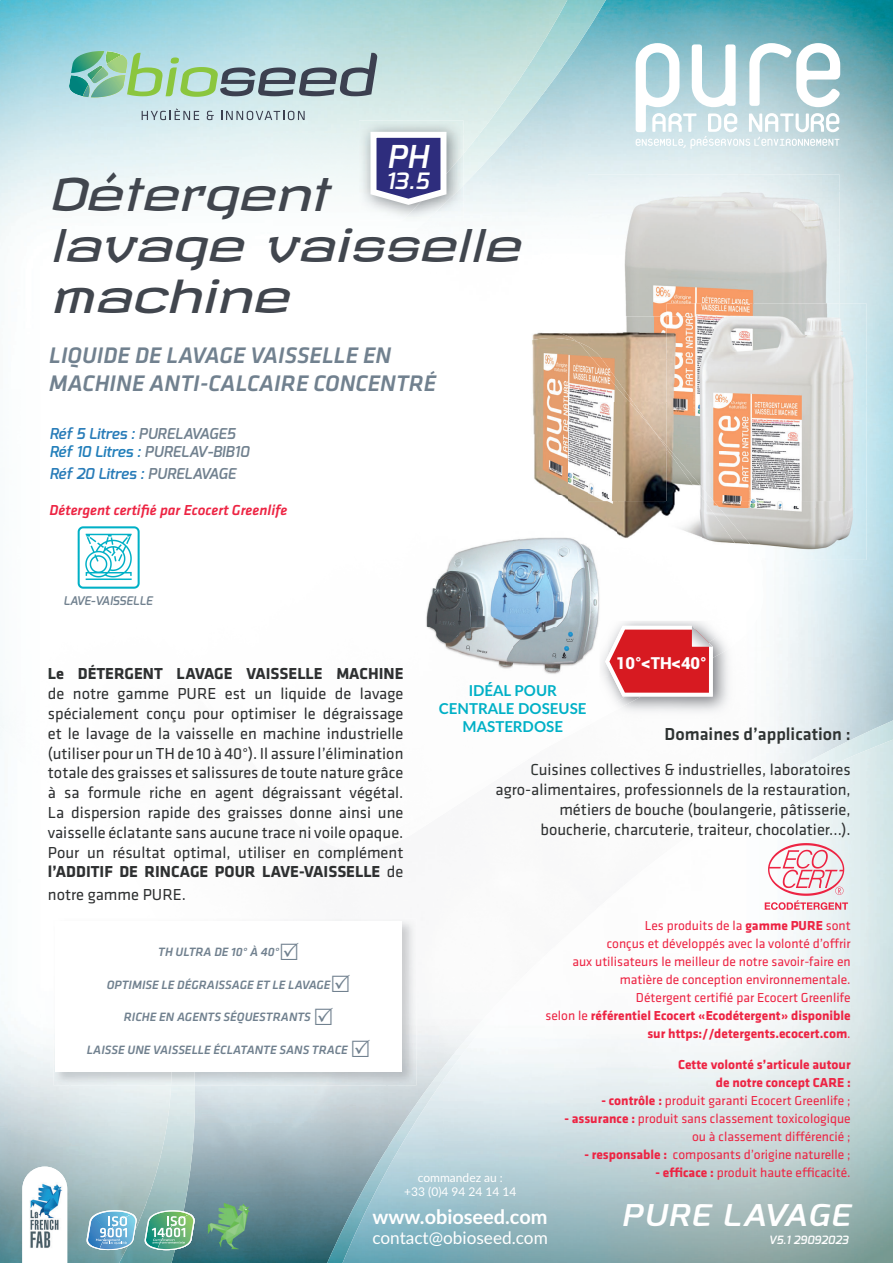
<style>
.page{position:relative;width:893px;height:1263px;background:#fff}
.page>*{position:absolute;margin:0;border:0;box-sizing:border-box;transform-origin:0 0}
.t1{font:italic 45px/51px "Revalia";color:#41464e}
.t2{font:italic 600 31.5px "Exo";color:#fff;scale:1.05 1}
.t3{font:italic 600 30px "Exo";letter-spacing:.04em;color:#fff;scale:1.17 1}
.t4{font:italic 500 23.4px/28px "Klavika";color:#71818f}
.t5{font:italic 600 22.5px "Exo";color:#fff;scale:1.05 1}
.t6{font:700 19.95px "Lato";color:#fff}
.t7{font:500 18px "Klavika";color:#2e3332}
.t8{font:17.25px "Lato";color:#fff}
.t9{font:900 16.65px "Roboto";color:#fff}
.t10{font:16.5px/19.8px "Klavika";color:#2e3031;text-align:justify}
.t11{font:italic 600 15px/18px "Exo";color:#71818f}
.t12{font:italic 500 15px "Klavika";color:#ed2443}
.t13{font:700 15px/18px "Lato";color:#00b0c6;text-align:center}
.t14{font:italic 600 15px "Exo";color:#277bb8}
.t15{font:13.5px/18px "Klavika";color:#ed2443;text-align:right}
.t16{font:700 13.5px/18px "Klavika";color:#ed2443;text-align:right}
.t17{font:italic 500 12.6px "Klavika";color:#71818f}
.t18{font:12px/14.4px "Lato";color:#fff;text-align:center}
.t19{font:italic 600 12px "Exo";color:#71818f}
.t20{font:italic 600 11.4px "Exo";color:#fff}
.s1{color:#277bb8}
.s2{color:#217eba}
.s3{color:#71818f}
.s4{font-weight:700;color:#2e3332}
.s5{font-weight:700}
.s6{font-size:18px}
.s7{color:#2e3332}
</style>
<div class="page">
<img style="left:617px;top:0;width:276px;height:191px">
<img style="left:839px;top:191px;width:54px;height:162px">
<img style="left:851px;top:353px;width:42px;height:363px">
<img style="left:196px;top:1085px;width:128px;height:178px">
<img style="left:171px;top:1085px;width:25px;height:178px">
<img style="left:0;top:725px;width:4px;height:13px">
<img style="left:0;top:1018px;width:70px;height:245px">
<img style="left:70px;top:1085px;width:101px;height:178px">
<img style="left:324px;top:1019px;width:118px;height:244px">
<img style="left:747px;top:716px;width:146px;height:69px">
<img style="left:749px;top:736px;width:144px;height:527px">
<img style="left:442px;top:1026px;width:51px;height:237px">
<img style="left:390px;top:1080px;width:52px;height:183px">
<img style="left:340px;top:1162px;width:51px;height:101px">
<img style="left:463px;top:0;width:154px;height:217px">
<img style="left:0;top:0;width:273px;height:240px">
<img style="left:273px;top:0;width:255px;height:134px">
<img style="left:527px;top:0;width:42px;height:69px">
<img style="left:463px;top:134px;width:18px;height:21px">
<img style="left:195px;top:919px;width:221px;height:166px">
<img style="left:173px;top:1072px;width:22px;height:13px">
<img style="left:53px;top:1018px;width:120px;height:67px">
<div style="left:55px;top:921px;width:347px;height:150px;background:#fff"></div>
<svg style="left:142px;top:108px;width:57px;height:12px"></svg>
<svg style="left:207px;top:111px;width:7px;height:9px"></svg>
<svg style="left:221px;top:111px;width:84px;height:9px"></svg>
<svg style="left:69px;top:51px;width:309px;height:46px;background:#99beb0"></svg>
<svg style="left:636px;top:43px;width:204px;height:106px"></svg>
<svg style="left:765px;top:843px;width:83px;height:67px"></svg>
<svg style="left:22px;top:1166px;width:45px;height:97px"></svg>
<img style="left:29px;top:1183px;width:33px;height:66px">
<svg style="left:86px;top:1210px;width:51px;height:40px;background:#86b8d4"></svg>
<svg style="left:144px;top:1210px;width:51px;height:40px;background:#7fb99c"></svg>
<img style="left:204px;top:1201px;width:50px;height:49px">
<img style="left:588px;top:174px;width:251px;height:142px">
<img style="left:839px;top:303px;width:27px;height:103px">
<img style="left:815px;top:406px;width:51px;height:154px">
<img style="left:760px;top:501px;width:55px;height:59px">
<img style="left:747px;top:501px;width:13px;height:59px">
<img style="left:702px;top:501px;width:45px;height:43px">
<img style="left:667px;top:303px;width:172px;height:50px">
<img style="left:702px;top:353px;width:137px;height:148px">
<img style="left:702px;top:487px;width:11px;height:14px">
<img style="left:359px;top:120px;width:104px;height:100px">
<svg style="left:370px;top:132px;width:76px;height:73px"></svg>
<img style="left:77px;top:526px;width:63px;height:63px">
<img style="left:604px;top:621px;width:125px;height:91px">
<img style="left:426px;top:539px;width:174px;height:135px">
<img style="left:601px;top:621px;width:7px;height:55px">
<svg style="left:605px;top:626px;width:108px;height:70px"></svg>
<img style="left:577px;top:333px;width:11px;height:5px">
<img style="left:532px;top:332px;width:45px;height:6px">
<img style="left:532px;top:338px;width:56px;height:158px">
<img style="left:563px;top:496px;width:6px;height:6px">
<img style="left:569px;top:496px;width:98px;height:42px">
<img style="left:588px;top:316px;width:79px;height:43px">
<img style="left:631px;top:359px;width:36px;height:43px">
<img style="left:588px;top:347px;width:36px;height:6px">
<img style="left:631px;top:388px;width:22px;height:14px">
<img style="left:588px;top:353px;width:43px;height:49px">
<img style="left:588px;top:402px;width:79px;height:99px">
<img style="left:667px;top:497px;width:35px;height:40px">
<img style="left:667px;top:316px;width:35px;height:130px">
<img style="left:667px;top:446px;width:35px;height:51px">
<img style="left:520px;top:531px;width:88px;height:17px">
<h2 class="t2" style="left:387px;top:139px;width:41px">PH</h2>
<h3 class="t5" style="left:386px;top:168px;width:42px">13.5</h3>
<h1 class="t1" style="left:49px;top:170px;width:472px">Détergent lavage vaisselle machine</h1>
<h3 class="t4" style="left:49px;top:341px;width:389px">LIQUIDE DE LAVAGE VAISSELLE EN<br>MACHINE ANTI-CALCAIRE CONCENTRÉ</h3>
<p class="t11" style="left:50px;top:425px;width:201px"><span class="s1">Réf 5 Litres :</span> PURELAVAGE5<br><span class="s2">Réf 10 Litres :</span> PURELAV-BIB10</p>
<p class="t14" style="left:50px;top:465px;width:188px">Réf 20 Litres : <span class="s3">PURELAVAGE</span></p>
<p class="t12" style="left:50px;top:501px;width:239px">Détergent certifié par Ecocert Greenlife</p>
<p class="t19" style="left:63px;top:594px;width:91px">LAVE-VAISSELLE</p>
<p class="t10" style="left:48px;top:666px;width:357px"><span class="s4">L</span><span class="s5">e DÉTERGENT LAVAGE VAISSELLE MACHINE </span>de notre gamme PURE est un liquide de lavage spécialement conçu pour optimiser le dégraissage et le lavage de la vaisselle en machine industrielle (utiliser pour un TH de 10 à 40°). Il assure l’élimination totale des graisses et salissures de toute nature grâce à sa formule riche en agent dégraissant végétal.<br>La dispersion rapide des graisses donne ainsi une vaisselle éclatante sans aucune trace ni voile opaque.<br>Pour un résultat optimal, utiliser en complément <span class="s5">l’ADDITIF DE RINCAGE POUR LAVE-VAISSELLE</span> de</p>
<p class="t10" style="left:48px;top:886px;width:140px">notre gamme PURE.</p>
<p class="t9" style="left:616px;top:652px;width:93px">10°<span class="s6">&lt;</span>TH<span class="s6">&lt;</span>40°</p>
<p class="t13" style="left:439px;top:681px;width:149px">IDÉAL POUR<br>CENTRALE DOSEUSE<br>MASTERDOSE</p>
<p class="t7" style="left:665px;top:723px;width:188px">Domaines d’application :</p>
<p class="t10" style="left:496px;top:762px;width:357px;text-align:right"><span class="s7">C</span>uisines collectives &amp; industrielles, laboratoires agro-alimentaires, professionnels de la restauration, métiers de bouche (boulangerie, pâtisserie, boucherie, charcuterie, traiteur, chocolatier...).</p>
<p class="t17" style="left:158px;top:944px;width:122px">TH ULTRA DE 10° À 40°</p>
<p class="t17" style="left:107px;top:977px;width:225px">OPTIMISE LE DÉGRAISSAGE ET LE LAVAGE</p>
<p class="t17" style="left:124px;top:1009px;width:189px">RICHE EN AGENTS SÉQUESTRANTS</p>
<p class="t17" style="left:87px;top:1042px;width:263px">LAISSE UNE VAISSELLE ÉCLATANTE SANS TRACE</p>
<p class="t15" style="left:546px;top:918px;width:307px">Les produits de la <span class="s5">gamme PURE</span> sont<br>conçus et développés avec la volonté d’offrir<br>aux utilisateurs le meilleur de notre savoir-faire en matière de conception environnementale.<br>Détergent certifié par Ecocert Greenlife<br>selon le <span class="s5">référentiel Ecocert «Ecodétergent» disponible sur https://detergents.ecocert.com</span>.</p>
<p class="t16" style="left:678px;top:1057px;width:174px">Cette volonté s’articule autour de notre concept CARE :</p>
<p class="t15" style="left:601px;top:1093px;width:251px"><span class="s5">- contrôle :</span> produit garanti Ecocert Greenlife ;</p>
<p class="t15" style="left:564px;top:1111px;width:288px"><span class="s5">- assurance :</span> produit sans classement toxicologique ou à classement différencié ;</p>
<p class="t15" style="left:584px;top:1147px;width:268px"><span class="s5">- responsable :</span> composants d’origine naturelle ;</p>
<p class="t15" style="left:655px;top:1165px;width:197px"><span class="s5">- efficace :</span> produit haute efficacité.</p>
<p class="t18" style="left:404px;top:1170px;width:114px">commandez au :<br>+33 (0)4 94 24 14 14</p>
<p class="t6" style="left:372px;top:1205px;width:177px">www.obioseed.com</p>
<p class="t8" style="left:372px;top:1228px;width:177px">contact@obioseed.com</p>
<p class="t20" style="left:769px;top:1233px;width:81px">V5.1 29092023</p>
<h3 class="t3" style="left:621px;top:1198px;width:197px">PURE LAVAGE</h3>
</div>
